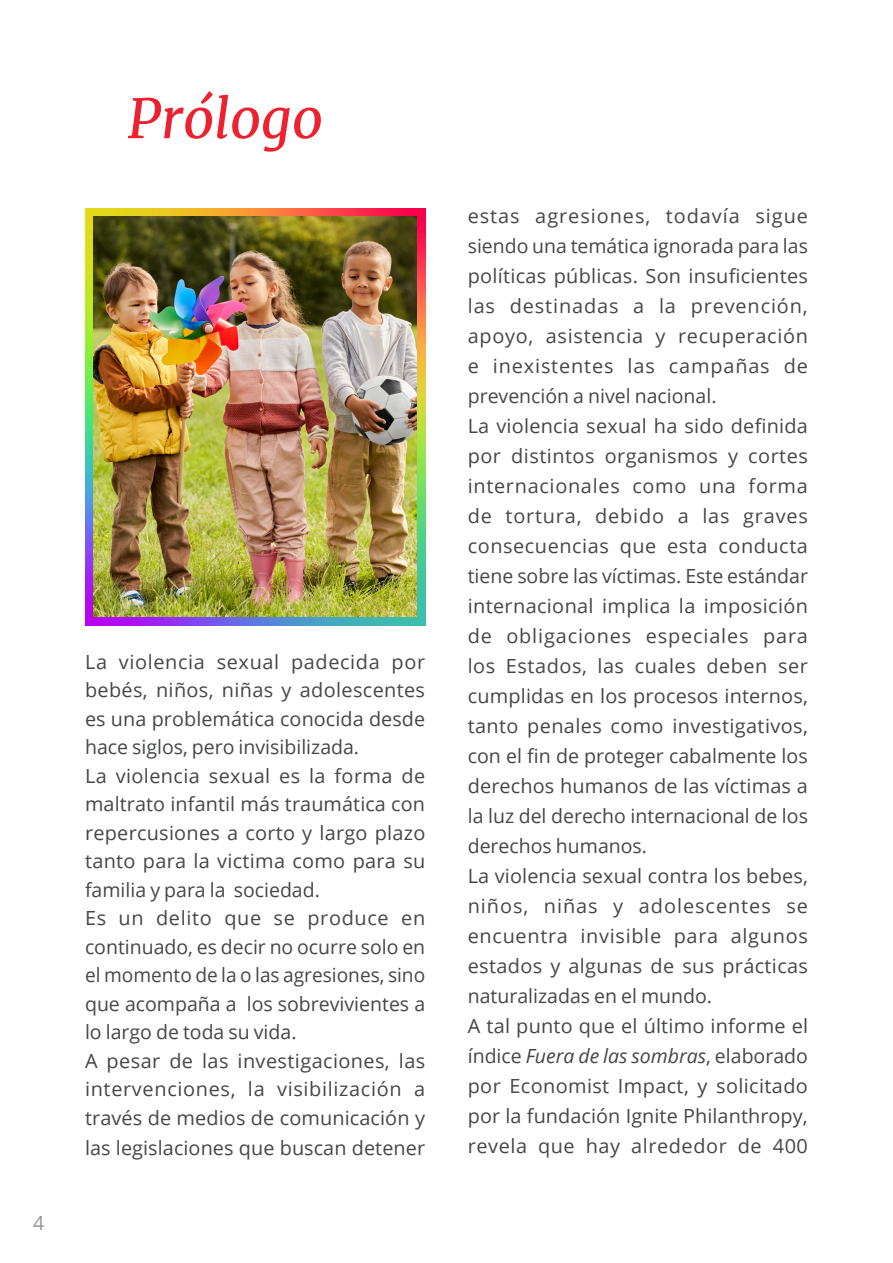
<style>
.page{position:relative;width:893px;height:1263px;background:#fff}
.page>*{position:absolute;margin:0;border:0;box-sizing:border-box;transform-origin:0 0}
.t1{font:italic 54px "Merriweather";color:#ee2130}
.t2{font:19.5px/30px "Open Sans";letter-spacing:.005em;color:#454647;text-align:justify}
.t3{font:19.5px "Open Sans";color:#939598}
.s1{font-style:italic}
</style>
<div class="page">
<img style="left:85px;top:208px;width:340px;height:417px">
<img style="left:94px;top:217px;width:323px;height:400px">
<p class="t1" style="left:128px;top:82px;width:197px">Prólogo</p>
<p class="t3" style="left:33px;top:1209px;width:13px">4</p>
<p class="t2" style="left:85px;top:647px;width:342px;line-height:28.5px">La violencia sexual padecida por bebés, niños, niñas y adolescentes es una problemática conocida desde hace siglos, pero invisibilizada.</p>
<p class="t2" style="left:85px;top:761px;width:342px;line-height:28.5px">La violencia sexual es la forma de maltrato infantil más traumática con repercusiones a corto y largo plazo tanto para la victima como para su familia y para la sociedad.</p>
<p class="t2" style="left:85px;top:903px;width:342px;line-height:28.5px">Es un delito que se produce en continuado, es decir no ocurre solo en el momento de la o las agresiones, sino que acompaña a los sobrevivientes a lo largo de toda su vida.</p>
<p class="t2" style="left:85px;top:1045px;width:342px;line-height:29px">A pesar de las investigaciones, las intervenciones, la visibilización a través de medios de comunicación y las legislaciones que buscan detener</p>
<p class="t2" style="left:468px;top:201px;width:342px">estas agresiones, todavía sigue siendo una temática ignorada para las políticas públicas. Son insuficientes las destinadas a la prevención, apoyo, asistencia y recuperación e inexistentes las campañas de prevención a nivel nacional.</p>
<p class="t2" style="left:468px;top:411px;width:342px">La violencia sexual ha sido definida por distintos organismos y cortes internacionales como una forma de tortura, debido a las graves consecuencias que esta conducta tiene sobre las víctimas. Este estándar internacional implica la imposición de obligaciones especiales para los Estados, las cuales deben ser cumplidas en los procesos internos, tanto penales como investigativos, con el fin de proteger cabalmente los derechos humanos de las víctimas a la luz del derecho internacional de los derechos humanos.</p>
<p class="t2" style="left:468px;top:861px;width:342px">La violencia sexual contra los bebes, niños, niñas y adolescentes se encuentra invisible para algunos estados y algunas de sus prácticas naturalizadas en el mundo.</p>
<p class="t2" style="left:468px;top:1011px;width:342px">A tal punto que el último informe el índice <span class="s1">Fuera de las sombras</span>, elaborado por Economist Impact, y solicitado por la fundación Ignite Philanthropy, revela que hay alrededor de 400</p>
</div>
